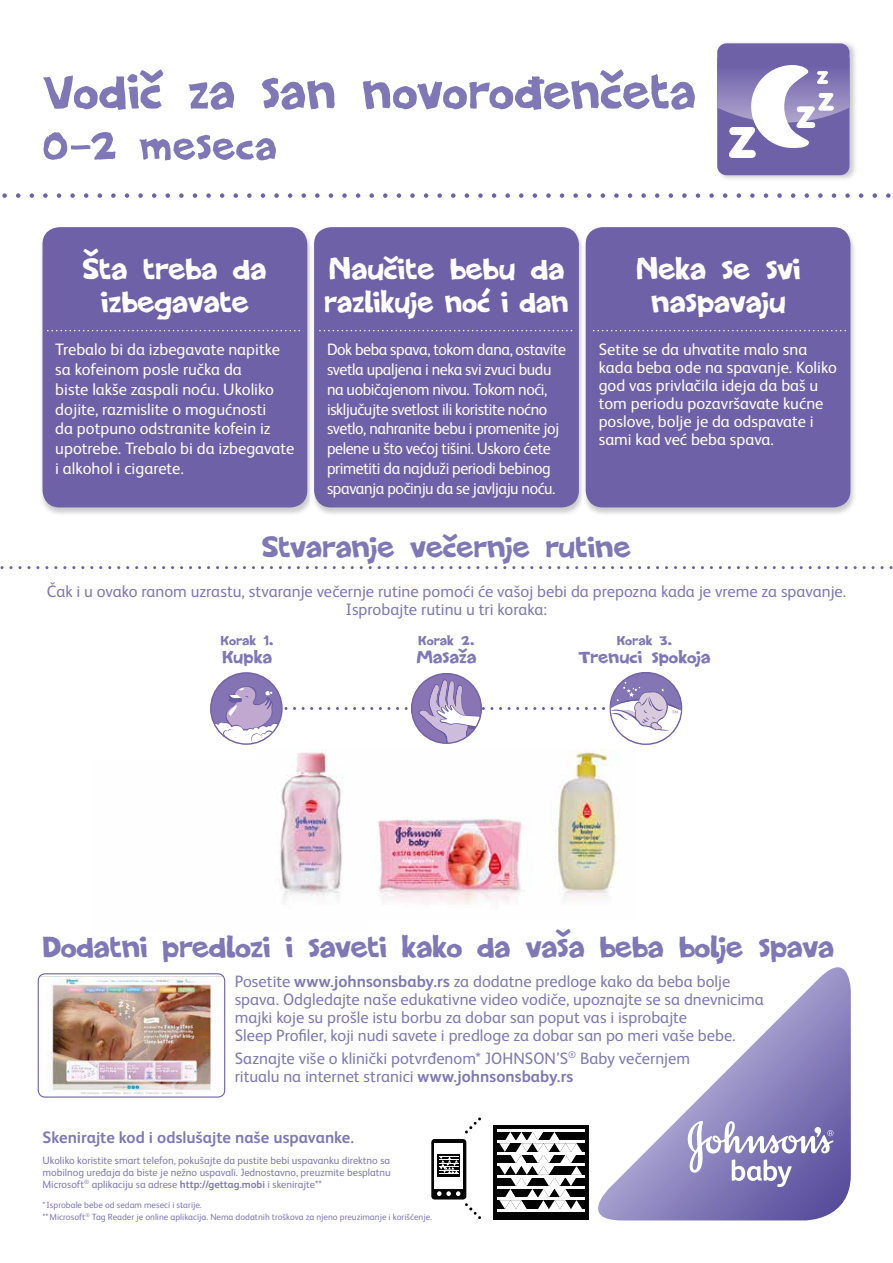
<style>
.page{position:relative;width:893px;height:1263px;background:#fff}
.page>*{position:absolute;margin:0;border:0;box-sizing:border-box;transform-origin:0 0}
.t1{font:67.5px "PF Amateur Flat Solid";letter-spacing:-.005em;color:#7f77b6;scale:.96 1}
.t2{font:54px "PF Amateur Flat Solid";letter-spacing:.005em;color:#7f77b6}
.t3{font:40.5px "PF Amateur Flat Solid";letter-spacing:-.02em;color:#7f77b6}
.t4{font:40.5px/33px "PF Amateur Flat Solid";letter-spacing:-.015em;color:#fff;text-align:center}
.t5{font:24px "PF Amateur Flat Solid";letter-spacing:-.01em;color:#7f77b6}
.t6{font:18px "PF Amateur Flat Solid";letter-spacing:-.01em;color:#7f77b6}
.t7{font:16.5px/18px "FS Albert Pro";color:#7f77b6}
.t8{font:16.5px/19.8px "FS Albert Pro";letter-spacing:-.01em;color:#fff}
.t9{font:16.5px/19.8px "FS Albert Pro";letter-spacing:-.01em;color:#fff;scale:.96 1}
.t10{font:700 16.5px "FS Albert Pro";color:#7f77b6}
.t11{font:10.5px/12px "FS Albert Pro";color:#7f77b6;text-align:justify}
.t12{font:9px/12px "FS Albert Pro";color:#7f77b6}
.s1{font-weight:700}
</style>
<div class="page">
<svg style="left:2px;top:193px;width:889px;height:5px"></svg>
<img style="left:717px;top:42px;width:139px;height:137px">
<div style="left:717px;top:43px;width:132px;height:132px;background:#6f61a8;border-radius:9px"></div>
<svg style="left:717px;top:65px;width:132px;height:93px"></svg>
<div style="left:431px;top:1139px;width:35px;height:60px;background:#020203;border-radius:3px"></div>
<div style="left:434px;top:1142px;width:29px;height:46px;background:#fff"></div>
<svg style="left:437px;top:1191px;width:23px;height:5px"></svg>
<svg style="left:465px;top:1117px;width:16px;height:16px"></svg>
<svg style="left:465px;top:1203px;width:16px;height:16px"></svg>
<svg style="left:437px;top:1154px;width:1px;height:23px"></svg>
<div style="left:438px;top:1154px;width:22px;height:23px;background:#020203"></div>
<svg style="left:439px;top:1156px;width:20px;height:18px"></svg>
<div style="left:493px;top:1125px;width:95px;height:95px;background:#020203"></div>
<hr style="left:497px;top:1209px;width:88px;height:2px;background:#fff">
<hr style="left:497px;top:1197px;width:88px;height:3px;background:#fff">
<hr style="left:497px;top:1186px;width:88px;height:3px;background:#fff">
<hr style="left:497px;top:1175px;width:88px;height:2px;background:#fff">
<hr style="left:497px;top:1163px;width:88px;height:3px;background:#fff">
<hr style="left:497px;top:1152px;width:88px;height:2px;background:#fff">
<svg style="left:499px;top:1132px;width:78px;height:77px"></svg>
<hr style="left:497px;top:1141px;width:88px;height:2px;background:#fff">
<hr style="left:497px;top:1129px;width:88px;height:3px;background:#fff">
<svg style="left:577px;top:967px;width:274px;height:253px"></svg>
<svg style="left:1px;top:566px;width:891px;height:3px"></svg>
<svg style="left:687px;top:1120px;width:147px;height:67px"></svg>
<svg style="left:210px;top:672px;width:472px;height:73px"></svg>
<img style="left:38px;top:973px;width:187px;height:125px">
<img style="left:41px;top:227px;width:270px;height:287px">
<img style="left:314px;top:227px;width:268px;height:287px">
<img style="left:585px;top:227px;width:270px;height:287px">
<div style="left:43px;top:227px;width:264px;height:280px;background:#6f61a8;border-radius:17px"></div>
<svg style="left:47px;top:330px;width:253px;height:1px"></svg>
<div style="left:314px;top:227px;width:265px;height:280px;background:#6f61a8;border-radius:17px"></div>
<svg style="left:319px;top:330px;width:253px;height:1px"></svg>
<div style="left:586px;top:227px;width:264px;height:280px;background:#6f61a8;border-radius:17px"></div>
<svg style="left:593px;top:330px;width:253px;height:1px"></svg>
<img style="left:279px;top:750px;width:340px;height:155px">
<h1 class="t1" style="left:43px;top:51px;width:682px">Vodič za san novorođenčeta</h1>
<h2 class="t2" style="left:43px;top:114px;width:236px">0-2 meseca</h2>
<h3 class="t4" style="left:83px;top:251px;width:185px">Šta treba da izbegavate</h3>
<p class="t8" style="left:55px;top:338px;width:240px">Trebalo bi da izbegavate napitke sa kofeinom posle ručka da<br>biste lakše zaspali noću. Ukoliko dojite, razmislite o mogućnosti<br>da potpuno odstranite kofein iz upotrebe. Trebalo bi da izbegavate i alkohol i cigarete.</p>
<h3 class="t4" style="left:324px;top:251px;width:247px;text-align:left">Naučite bebu da razlikuje noć i dan</h3>
<h3 class="t4" style="left:636px;top:251px;width:167px">Neka se svi naspavaju</h3>
<p class="t9" style="left:327px;top:338px;width:250px">Dok beba spava, tokom dana, ostavite svetla upaljena i neka svi zvuci budu na uobičajenom nivou. Tokom noći, isključujte svetlost ili koristite noćno svetlo, nahranite bebu i promenite joj pelene u što većoj tišini. Uskoro ćete primetiti da najduži periodi bebinog spavanja počinju da se javljaju noću.</p>
<p class="t8" style="left:599px;top:339px;width:240px;line-height:18px">Setite se da uhvatite malo sna kada beba ode na spavanje. Koliko god vas privlačila ideja da baš u tom periodu pozavršavate kućne poslove, bolje je da odspavate i sami kad već beba spava.</p>
<h3 class="t3" style="left:262px;top:522px;width:370px">Stvaranje večernje rutine</h3>
<p class="t7" style="left:47px;top:581px;width:801px;text-align:center">Čak i u ovako ranom uzrastu, stvaranje večernje rutine pomoći će vašoj bebi da prepozna kada je vreme za spavanje.<br>Isprobajte rutinu u tri koraka:</p>
<p class="t6" style="left:221px;top:630px;width:55px">Korak 1.</p>
<h3 class="t5" style="left:222px;top:643px;width:52px">Kupka</h3>
<p class="t6" style="left:418px;top:630px;width:58px">Korak 2.</p>
<h3 class="t5" style="left:416px;top:643px;width:62px">Masaža</h3>
<p class="t6" style="left:617px;top:630px;width:57px">Korak 3.</p>
<h3 class="t5" style="left:579px;top:643px;width:134px">Trenuci spokoja</h3>
<h3 class="t3" style="left:43px;top:923px;width:793px">Dodatni predlozi i saveti kako da vaša beba bolje spava</h3>
<p class="t7" style="left:235px;top:971px;width:531px">Posetite <span class="s1">www.johnsonsbaby.rs</span> za dodatne predloge kako da beba bolje spava. Odgledajte naše edukativne video vodiče, upoznajte se sa dnevnicima majki koje su prošle istu borbu za dobar san poput vas i isprobajte<br>Sleep Profiler, koji nudi savete i predloge za dobar san po meri vaše bebe.</p>
<p class="t7" style="left:235px;top:1048px;width:457px">Saznajte više o klinički potvrđenom* JOHNSON’S<sup>®</sup> Baby večernjem ritualu na internet stranici <span class="s1">www.johnsonsbaby.rs</span></p>
<p class="t10" style="left:43px;top:1126px;width:313px">Skenirajte kod i odslušajte naše uspavanke.</p>
<p class="t11" style="left:43px;top:1153px;width:350px">Ukoliko koristite smart telefon, pokušajte da pustite bebi uspavanku direktno sa mobilnog uređaja da biste je nežno uspavali. Jednostavno, preuzmite besplatnu Microsoft<sup>®</sup> aplikaciju sa adrese <span class="s1">http://gettag.mobi</span> i skenirajte**</p>
<p class="t12" style="left:43px;top:1199px;width:391px">*Isprobale bebe od sedam meseci i starije.<br>**Microsoft<sup>®</sup> Tag Reader je online aplikacija. Nema dodatnih troškova za njeno preuzimanje i korišćenje.</p>
</div>
